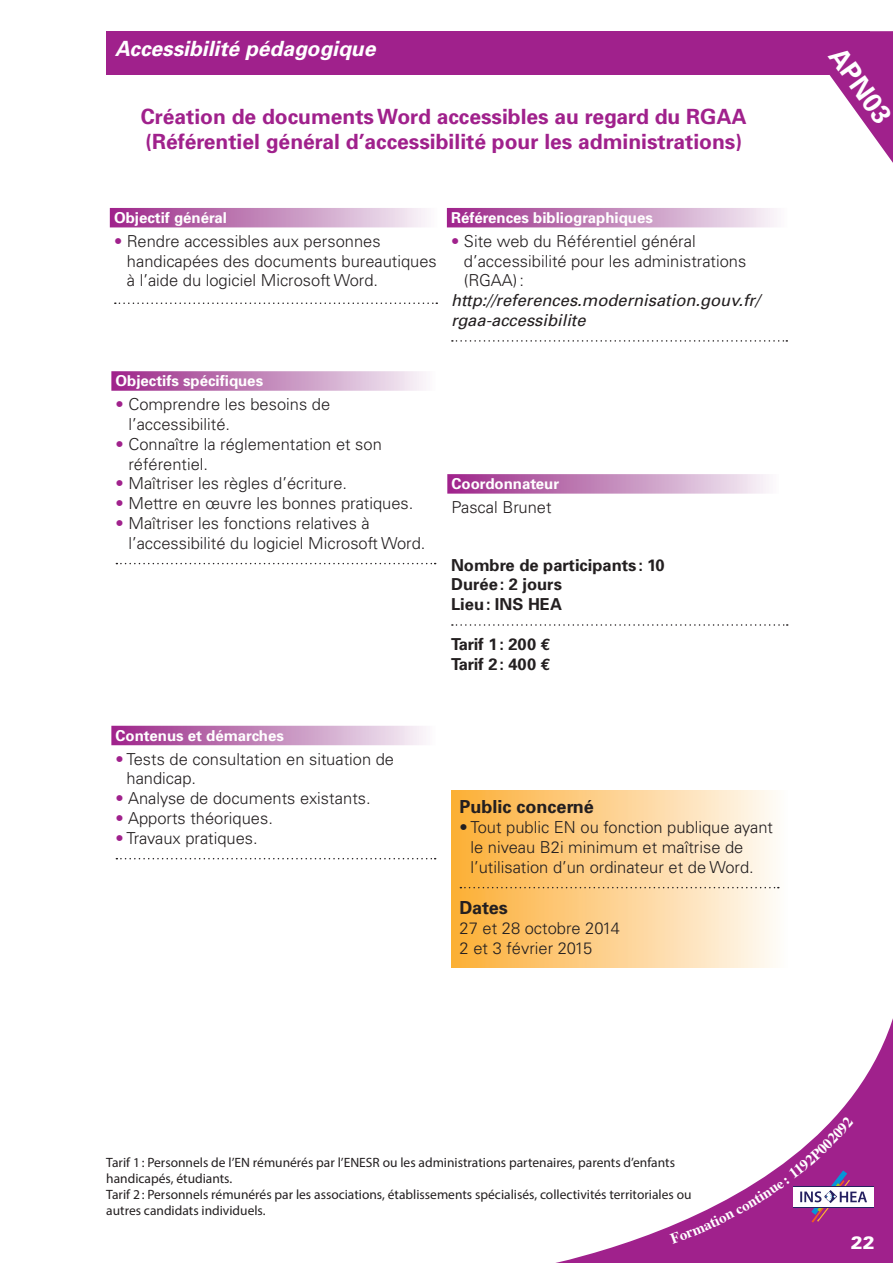
<style>
.page{position:relative;width:893px;height:1263px;background:#fff}
.page>*{position:absolute;margin:0;border:0;box-sizing:border-box;transform-origin:0 0}
.t1{font:700 27px "Univers";color:#fff}
.t2{font:700 21px/25.2px "Univers";color:#a0218c}
.t3{font:italic 700 21px "Univers";color:#fff}
.t4{font:700 18px "Univers";color:#231f20}
.t5{font:900 18px "Univers";color:#fff}
.t6{font:300 16.5px/19.8px "Univers";color:#231f20}
.t7{font:700 16.5px/19.8px "Univers";color:#231f20}
.t8{font:italic 16.5px/19.8px "Univers";color:#231f20}
.t9{font:700 15px "Univers";color:#fff}
.t10{font:13.5px/16.2px "Myriad Pro";color:#231f20}
.s1{color:#a0218c}
.s2{font-family:"Euro Mono"}
</style>
<div class="page">
<svg style="left:829px;top:31px;width:64px;height:132px"></svg>
<svg style="left:489px;top:967px;width:404px;height:296px"></svg>
<div style="left:106px;top:31px;width:764px;height:44px;background:#a0218c"></div>
<div style="left:793px;top:1187px;width:81px;height:20px;background:#fff"></div>
<hr style="left:793px;top:1207px;width:81px;height:1px;background:#252161">
<hr style="left:793px;top:1186px;width:81px;height:1px;background:#252161">
<div style="left:111px;top:726px;width:324px;height:19px;background:linear-gradient(to right,#9a2687,#f5f6f8)"></div>
<svg style="left:116px;top:858px;width:320px;height:1px"></svg>
<div style="left:111px;top:371px;width:324px;height:20px;background:linear-gradient(to right,#9a2687,#f5f6f8)"></div>
<svg style="left:116px;top:563px;width:320px;height:1px"></svg>
<div style="left:447px;top:474px;width:332px;height:20px;background:linear-gradient(to right,#9a2687,#f6f6f8)"></div>
<div style="left:110px;top:208px;width:327px;height:19px;background:linear-gradient(to right,#9a2687,#f6f6f8)"></div>
<svg style="left:115px;top:302px;width:322px;height:2px"></svg>
<svg style="left:452px;top:624px;width:336px;height:2px"></svg>
<div style="left:447px;top:208px;width:340px;height:19px;background:linear-gradient(to right,#9a2687,#f5f6f8)"></div>
<svg style="left:452px;top:340px;width:335px;height:2px"></svg>
<div style="left:451px;top:791px;width:336px;height:176px;background:linear-gradient(to right,#fcae35,#fffbf8)"></div>
<svg style="left:460px;top:887px;width:319px;height:1px"></svg>
<svg style="left:669px;top:1116px;width:198px;height:128px"></svg>
<p class="t3" style="left:115px;top:36px;width:262px">Accessibilité pédagogique</p>
<p class="t2" style="left:141px;top:104px;width:607px">Création de documents Word accessibles au regard du RGAA (Référentiel général d’accessibilité pour les administrations)</p>
<p class="t9" style="left:114px;top:208px;width:115px">Objectif général</p>
<p class="t6" style="left:127px;top:231px;width:311px;text-indent:-13px"><span class="s1">•</span> Rendre accessibles aux personnes handicapées des documents bureautiques à l’aide du logiciel Microsoft Word.</p>
<p class="t9" style="left:451px;top:208px;width:203px">Références bibliographiques</p>
<p class="t6" style="left:464px;top:231px;width:284px;text-indent:-13px"><span class="s1">•</span> Site web du Référentiel général d’accessibilité pour les administrations (RGAA):</p>
<p class="t8" style="left:451px;top:291px;width:310px">http://references.modernisation.gouv.fr/ rgaa-accessibilite</p>
<p class="t9" style="left:116px;top:372px;width:149px">Objectifs spécifiques</p>
<p class="t6" style="left:128px;top:394px;width:203px;text-indent:-13px"><span class="s1">•</span> Comprendre les besoins de l’accessibilité.</p>
<p class="t6" style="left:128px;top:434px;width:255px;text-indent:-13px"><span class="s1">•</span> Connaître la réglementation et son référentiel.</p>
<p class="t6" style="left:116px;top:474px;width:233px"><span class="s1">•</span> Maîtriser les règles d’écriture.</p>
<p class="t6" style="left:116px;top:493px;width:299px"><span class="s1">•</span> Mettre en œuvre les bonnes pratiques.</p>
<p class="t6" style="left:128px;top:513px;width:299px;text-indent:-13px"><span class="s1">•</span> Maîtriser les fonctions relatives à l’accessibilité du logiciel Microsoft Word.</p>
<p class="t9" style="left:452px;top:475px;width:109px">Coordonnateur</p>
<p class="t6" style="left:452px;top:497px;width:101px">Pascal Brunet</p>
<p class="t7" style="left:451px;top:555px;width:215px">Nombre de participants: 10<br>Durée: 2 jours<br>Lieu: INS HEA</p>
<p class="t7" style="left:451px;top:634px;width:101px">Tarif 1: 200 <span class="s2">€<br></span>Tarif 2: 400 <span class="s2">€</span></p>
<p class="t9" style="left:116px;top:726px;width:170px">Contenus et démarches</p>
<p class="t6" style="left:126px;top:749px;width:269px;text-indent:-11px"><span class="s1">•</span> Tests de consultation en situation de handicap.</p>
<p class="t6" style="left:116px;top:788px;width:257px"><span class="s1">•</span> Analyse de documents existants.</p>
<p class="t6" style="left:116px;top:808px;width:159px"><span class="s1">•</span> Apports théoriques.</p>
<p class="t6" style="left:116px;top:828px;width:144px"><span class="s1">•</span> Travaux pratiques.</p>
<p class="t4" style="left:460px;top:796px;width:136px">Public concerné</p>
<p class="t6" style="left:470px;top:817px;width:304px;text-indent:-11px">• Tout public EN ou fonction publique ayant le niveau B2i minimum et maîtrise de l’utilisation d’un ordinateur et de Word.</p>
<p class="t4" style="left:460px;top:897px;width:50px">Dates</p>
<p class="t6" style="left:460px;top:918px;width:162px">27 et 28 octobre 2014<br>2 et 3 février 2015</p>
<h1 class="t1" style="left:848px;top:41px;width:89px;rotate:54deg">APN03</h1>
<p class="t10" style="left:106px;top:1154px;width:587px">Tarif 1: Personnels de l’EN rémunérés par l’ENESR ou les administrations partenaires, parents d’enfants handicapés, étudiants.<br>Tarif 2: Personnels rémunérés par les associations, établissements spécialisés, collectivités territoriales ou autres candidats individuels.</p>
<p class="t5" style="left:851px;top:1231px;width:26px">22</p>
</div>
